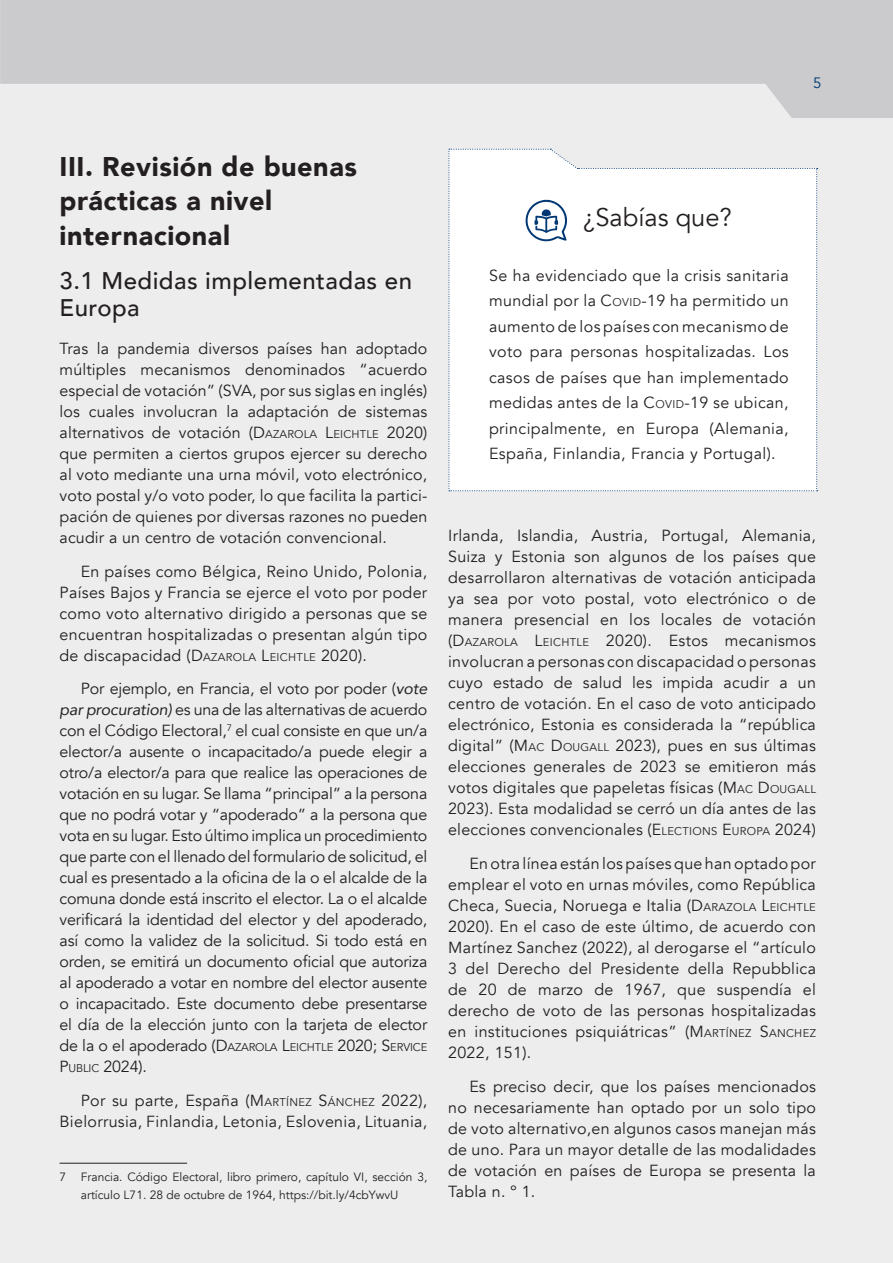
<style>
.page{position:relative;width:893px;height:1263px;background:#ededee}
.page>*{position:absolute;margin:0;border:0;box-sizing:border-box;transform-origin:0 0}
.Titulo{font:900 27px/34.5px "Avenir";letter-spacing:.02em;color:#231f20}
.t1{font:25.5px "Avenir";color:#231f20}
.Subtitulo{font:500 24px/27px "Avenir";letter-spacing:.02em;color:#231f20}
.Cuerpo_de_texto{font:16.05px/21px "Avenir";letter-spacing:.02em;color:#231f20;text-align:justify}
.Primer_parrafo{font:16.05px/21px "Avenir";letter-spacing:.01em;color:#231f20;text-align:justify}
.Ultimo_parrafo{font:16.05px/21px "Avenir";letter-spacing:.015em;color:#231f20;text-align:justify}
.Cuerpo_de_texto-2{font:16.05px "Avenir";color:#231f20}
.t2{font:15px "Avenir";color:#013874}
.Pie_de_pagina{font:12px/18px "Avenir";color:#231f20}
.Cuerpo_de_texto-3{font:11.25px "Avenir";letter-spacing:-.01em;color:#231f20}
.s1{font-style:inherit}
.s2{font-size:11.25px}
.s3{font-style:italic}
.s4{font-size:16.05px}
</style>
<div class="page">
<svg style="left:1px;top:0;width:892px;height:118px;fill:#cbcbce"></svg>
<svg style="left:0;top:0;width:1px;height:84px"></svg>
<hr style="left:60px;top:1163px;width:127px;height:1px;background:#231f20">
<div style="left:449px;top:149px;width:369px;height:342px;background:#fff"></div>
<p class="t2" style="left:813px;top:74px;width:10px">5</p>
<p class="Titulo" style="left:60px;top:148px;width:299px">III. Revisión de buenas prácticas a nivel internacional</p>
<p class="Subtitulo" style="left:60px;top:266px;width:354px">3.1 Medidas implementadas en<br>Europa</p>
<p class="Primer_parrafo" style="left:60px;top:338px;width:369px">Tras la pandemia diversos países han adoptado múltiples mecanismos denominados “acuerdo especial de votación” (SVA, por sus siglas en inglés) los cuales involucran la adaptación de sistemas alternativos de votación (<span class="s1">D</span><span class="s2">AZARO LA</span> <span class="s1">L</span><span class="s2">EICHTLE</span> 2020) que permiten a ciertos grupos ejercer su derecho al voto mediante una urna móvil, voto electrónico, voto postal y/o voto poder, lo que facilita la partici&shy;pación de quienes por diversas razones no pueden acudir a un centro de votación convencional.</p>
<p class="Cuerpo_de_texto" style="left:60px;top:561px;width:369px;text-indent:21px">En países como Bélgica, Reino Unido, Polonia, Países Bajos y Francia se ejerce el voto por poder como voto alternativo dirigido a personas que se encuentran hospitalizadas o presentan algún tipo de discapacidad (<span class="s1">D</span><span class="s2">AZARO LA</span> <span class="s1">L</span><span class="s2">EICHTLE</span> 2020).</p>
<p class="Cuerpo_de_texto" style="left:60px;top:679px;width:369px;text-indent:21px">Por ejemplo, en Francia, el voto por poder (<span class="s3">vote par procuration)</span> es una de las alternativas de acuerdo con el Código Electoral,<sup>7</sup> el cual consiste en que un/a elector/a ausente o incapacitado/a puede elegir a otro/a elector/a para que realice las operaciones de votación en su lugar. Se llama “principal” a la persona que no podrá votar y “apoderado” a la persona que vota en su lugar. Esto último implica un procedimiento que parte con el llenado del formulario de solicitud, el cual es presentado a la oficina de la o el alcalde de la comuna donde está inscrito el elector. La o el alcalde verificará la identidad del elector y del apoderado, así como la validez de la solicitud. Si todo está en orden, se emitirá un documento oficial que autoriza al apoderado a votar en nombre del elector ausente o incapacitado. Este documento debe presentarse el día de la elección junto con la tarjeta de elector</p>
<p class="Cuerpo_de_texto-3" style="left:60px;top:1041px;width:369px"><span class="s4">de la o el apoderado (</span><span class="s4">D</span>AZARO LA <span class="s4">L</span>EICHTLE <span class="s4">2020; S</span>ERVICE</p>
<p class="Cuerpo_de_texto-2" style="left:60px;top:1057px;width:89px">P<span class="s2">UBLIC</span> 2024).</p>
<p class="Cuerpo_de_texto" style="left:60px;top:1090px;width:369px;text-align:right">Por su parte, España (<span class="s1">M</span><span class="s2">ARTÍNEZ</span> <span class="s1">S</span><span class="s2">ÁNCHEZ</span> 2022),<br>Bielorrusia, Finlandia, Letonia, Eslovenia, Lituania,</p>
<p class="Pie_de_pagina" style="left:81px;top:1168px;width:348px;text-indent:-21px">7 Francia. Código Electoral, libro primero, capítulo VI, sección 3, artículo L71. 28 de octubre de 1964, https://bit.ly/4cbYwvU</p>
<p class="t1" style="left:583px;top:202px;width:150px">¿Sabías que?</p>
<p class="Cuerpo_de_texto" style="left:489px;top:263px;width:301px;line-height:25.5px">Se ha evidenciado que la crisis sanitaria mundial por la <span class="s1">C</span><span class="s2">OVID</span>-19 ha permitido un aumento de los países con mecanismo de voto para personas hospitalizadas. Los casos de países que han implementado medidas antes de la <span class="s1">C</span><span class="s2">OVID</span>-19 se ubican, principalmente, en Europa (Alemania, España, Finlandia, Francia y Portugal).</p>
<p class="Cuerpo_de_texto" style="left:448px;top:525px;width:369px">Irlanda, Islandia, Austria, Portugal, Alemania, Suiza y Estonia son algunos de los países que desarrollaron alternativas de votación anticipada ya sea por voto postal, voto electrónico o de manera presencial en los locales de votación (<span class="s1">D</span><span class="s2">AZARO LA</span> <span class="s1">L</span><span class="s2">EICHTLE</span> 2020). Estos mecanismos involucran a personas con discapacidad o personas cuyo estado de salud les impida acudir a un centro de votación. En el caso de voto anticipado electrónico, Estonia es considerada la “república digital” (<span class="s1">M</span><span class="s2">AC</span> <span class="s1">D</span><span class="s2">OUGALL</span> 2023), pues en sus últimas elecciones generales de 2023 se emitieron más votos digitales que papeletas físicas (<span class="s1">M</span><span class="s2">AC</span> <span class="s1">D</span><span class="s2">OUGALL </span>2023). Esta modalidad se cerró un día antes de las elecciones convencionales (<span class="s1">E</span> <span class="s2">LECTIONS</span> <span class="s1">E</span> <span class="s2">URO PA</span> 2024)</p>
<p class="Cuerpo_de_texto" style="left:448px;top:853px;width:369px;text-indent:21px">En otra línea están los países que han optado por emplear el voto en urnas móviles, como República Checa, Suecia, Noruega e Italia (<span class="s1">D</span><span class="s2">ARAZOLA</span> <span class="s1">L</span><span class="s2">EICHTLE </span>2020). En el caso de este último, de acuerdo con Martínez Sanchez (2022), al derogarse el “artículo 3 del Derecho del Presidente della Repubblica de 20 de marzo de 1967, que suspendía el derecho de voto de las personas hospitalizadas en instituciones psiquiátricas” (<span class="s1">M</span><span class="s2">ARTÍNEZ</span> <span class="s1">S</span><span class="s2">ANCHEZ </span><span class="s1">2022</span>, 151).</p>
<p class="Ultimo_parrafo" style="left:448px;top:1076px;width:369px;text-indent:21px">Es preciso decir, que los países mencionados no necesariamente han optado por un solo tipo de voto alternativo,en algunos casos manejan más de uno. Para un mayor detalle de las modalidades de votación en países de Europa se presenta la Tabla n. º 1.</p>
</div>
